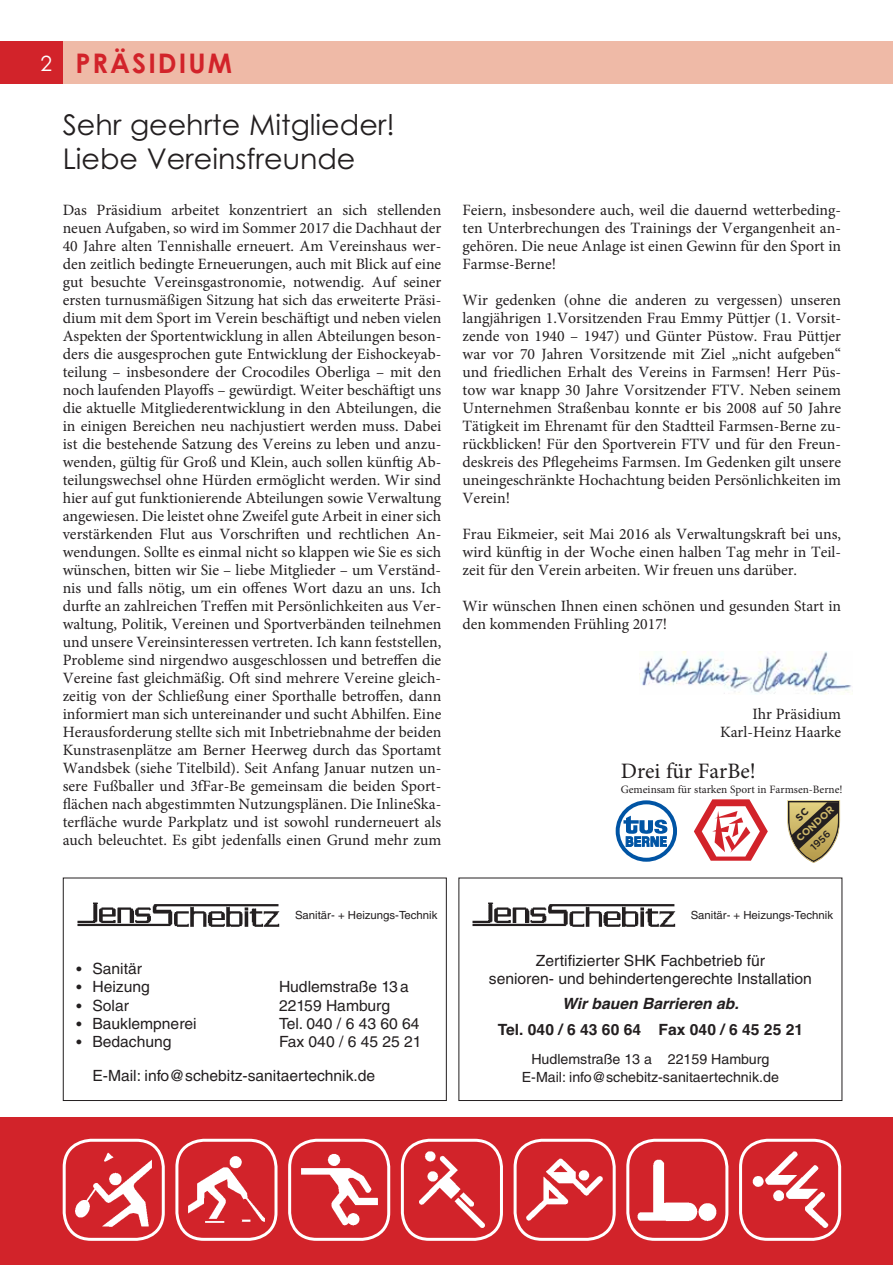
<style>
.page{position:relative;width:893px;height:1265px;background:#fff}
.page>*{position:absolute;margin:0;border:0;box-sizing:border-box;transform-origin:0 0}
.t1{font:28.5px/34.2px "Century Gothic";color:#231f20}
.t2{font:700 27px "Century Gothic";letter-spacing:.075em;color:#d2232a}
.t3{font:22.05px "Minion Pro";color:#231f20}
.t4{font:15.75px/18px "Minion Pro";color:#231f20;text-align:justify}
.t5{font:15.45px/33.8px "Helvetica";color:#231f20}
.t6{font:700 15.45px "Helvetica";color:#231f20}
.t7{font:italic 700 15.45px "Helvetica";color:#231f20}
.t8{font:14.1px/18.3px "Helvetica";color:#231f20;text-align:center}
.t9{font:11.25px "Helvetica";color:#231f20}
.t10{font:11.25px "Minion Pro";color:#231f20}
.t11{font:700 9.9px "Gotham";color:#ceb86a}
.t12{font:500 9.9px "Gotham";color:#231f20}
.s1{font-weight:400;font-size:21px;color:#fff}
.s2{font-weight:900;font-size:14.1px}
</style>
<div class="page">
<div style="left:0;top:41px;width:893px;height:43px;background:#efbaa7"></div>
<div style="left:0;top:41px;width:63px;height:43px;background:#d2232a"></div>
<div style="left:0;top:1117px;width:893px;height:148px;background:#d2232a"></div>
<img style="left:64px;top:1140px;width:99px;height:99px;border-radius:27px">
<div style="left:63px;top:1138px;width:102px;height:102px;border:3px solid #fff;border-radius:27px"></div>
<img style="left:177px;top:1140px;width:99px;height:99px;border-radius:27px">
<div style="left:175px;top:1138px;width:102px;height:102px;border:3px solid #fff;border-radius:27px"></div>
<img style="left:290px;top:1140px;width:99px;height:99px;border-radius:27px">
<div style="left:288px;top:1138px;width:102px;height:102px;border:3px solid #fff;border-radius:27px"></div>
<img style="left:402px;top:1140px;width:99px;height:99px;border-radius:27px">
<div style="left:401px;top:1138px;width:102px;height:102px;border:3px solid #fff;border-radius:27px"></div>
<img style="left:515px;top:1140px;width:99px;height:99px;border-radius:27px">
<div style="left:513px;top:1138px;width:102px;height:102px;border:3px solid #fff;border-radius:27px"></div>
<img style="left:628px;top:1140px;width:99px;height:99px;border-radius:27px">
<div style="left:626px;top:1138px;width:102px;height:102px;border:3px solid #fff;border-radius:27px"></div>
<img style="left:740px;top:1140px;width:99px;height:99px;border-radius:27px">
<div style="left:739px;top:1138px;width:102px;height:102px;border:3px solid #fff;border-radius:27px"></div>
<div style="left:615px;top:800px;width:62px;height:61px;border:4px solid #0054a4;border-radius:50%"></div>
<svg style="left:623px;top:815px;width:45px;height:31px"></svg>
<svg style="left:694px;top:799px;width:73px;height:61px"></svg>
<img style="left:639px;top:652px;width:212px;height:42px">
<img style="left:77px;top:902px;width:203px;height:25px">
<img style="left:472px;top:902px;width:204px;height:25px">
<svg style="left:787px;top:800px;width:53px;height:63px"></svg>
<h2 class="t2" style="left:40px;top:54px;width:193px"><span class="s1">2</span> PRÄSIDIUM</h2>
<h1 class="t1" style="left:63px;top:110px;width:334px">Sehr geehrte Mitglieder!<br>Liebe Vereinsfreunde</h1>
<p class="t4" style="left:63px;top:202px;width:380px">Das Präsidium arbeitet konzentriert an sich stellenden neuen Aufgaben, so wird im Sommer 2017 die Dachhaut der 40 Jahre alten Tennishalle erneuert. Am Vereinshaus wer&shy;den zeitlich bedingte Erneuerungen, auch mit Blick auf eine gut besuchte Vereinsgastronomie, notwendig. Auf seiner ersten turnusmäßigen Sitzung hat sich das erweiterte Präsi&shy;dium mit dem Sport im Verein beschäftigt und neben vielen Aspekten der Sportentwicklung in allen Abteilungen beson&shy;ders die ausgesprochen gute Entwicklung der Eishockeyab&shy;teilung – insbesondere der Crocodiles Oberliga – mit den noch laufenden Playoffs – gewürdigt. Weiter beschäftigt uns die aktuelle Mitgliederentwicklung in den Abteilungen, die in einigen Bereichen neu nachjustiert werden muss. Dabei ist die bestehende Satzung des Vereins zu leben und anzu&shy;wenden, gültig für Groß und Klein, auch sollen künftig Ab&shy;teilungswechsel ohne Hürden ermöglicht werden. Wir sind hier auf gut funktionierende Abteilungen sowie Verwaltung angewiesen. Die leistet ohne Zweifel gute Arbeit in einer sich verstärkenden Flut aus Vorschriften und rechtlichen An&shy;wendungen. Sollte es einmal nicht so klappen wie Sie es sich wünschen, bitten wir Sie – liebe Mitglieder – um Verständ&shy;nis und falls nötig, um ein offenes Wort dazu an uns. Ich durfte an zahlreichen Treffen mit Persönlichkeiten aus Ver&shy;waltung, Politik, Vereinen und Sportverbänden teilnehmen und unsere Vereinsinteressen vertreten. Ich kann feststellen, Probleme sind nirgendwo ausgeschlossen und betreffen die Vereine fast gleichmäßig. Oft sind mehrere Vereine gleich&shy;zeitig von der Schließung einer Sporthalle betroffen, dann informiert man sich untereinander und sucht Abhilfen. Eine Herausforderung stellte sich mit Inbetriebnahme der beiden Kunstrasenplätze am Berner Heerweg durch das Sportamt Wandsbek (siehe Titelbild). Seit Anfang Januar nutzen un&shy;sere Fußballer und 3fFar-Be gemeinsam die beiden Sport&shy;flächen nach abgestimmten Nutzungsplänen. Die InlineSka&shy;terfläche wurde Parkplatz und ist sowohl runderneuert als auch beleuchtet. Es gibt jedenfalls einen Grund mehr zum</p>
<p class="t4" style="left:462px;top:202px;width:380px">Feiern, insbesondere auch, weil die dauernd wetterbeding&shy;ten Unterbrechungen des Trainings der Vergangenheit an&shy;gehören. Die neue Anlage ist einen Gewinn für den Sport in Farmse-Berne!</p>
<p class="t4" style="left:462px;top:292px;width:380px">Wir gedenken (ohne die anderen zu vergessen) unseren langjährigen 1.Vorsitzenden Frau Emmy Püttjer (1. Vorsit&shy;zende von 1940 – 1947) und Günter Püstow. Frau Püttjer war vor 70 Jahren Vorsitzende mit Ziel „nicht aufgeben“ und friedlichen Erhalt des Vereins in Farmsen! Herr Püs&shy;tow war knapp 30 Jahre Vorsitzender FTV. Neben seinem Unternehmen Straßenbau konnte er bis 2008 auf 50 Jahre Tätigkeit im Ehrenamt für den Stadtteil Farmsen-Berne zu&shy;rückblicken! Für den Sportverein FTV und für den Freun&shy;deskreis des Pflegeheims Farmsen. Im Gedenken gilt unsere uneingeschränkte Hochachtung beiden Persönlichkeiten im Verein!</p>
<p class="t4" style="left:462px;top:526px;width:380px">Frau Eikmeier, seit Mai 2016 als Verwaltungskraft bei uns, wird künftig in der Woche einen halben Tag mehr in Teil&shy;zeit für den Verein arbeiten. Wir freuen uns darüber.</p>
<p class="t4" style="left:462px;top:598px;width:380px">Wir wünschen Ihnen einen schönen und gesunden Start in den kommenden Frühling 2017!</p>
<p class="t4" style="left:720px;top:706px;width:122px;text-align:right">Ihr Präsidium<br>Karl-Heinz Haarke</p>
<h3 class="t3" style="left:621px;top:762px;width:137px">Drei für FarBe!</h3>
<p class="t10" style="left:621px;top:785px;width:223px">Gemeinsam für starken Sport in Farmsen-Berne!</p>
<p class="t11" style="left:795px;top:836px;width:49px;rotate:-43deg">CONDOR</p>
<p class="t12" style="left:809px;top:845px;width:25px;rotate:-43deg">1956</p>
<p class="t9" style="left:295px;top:911px;width:144px">Sanitär- + Heizungs-Technik</p>
<p class="t5" style="left:76px;top:953px;width:68px"><span class="s2">•</span> Sanitär</p>
<p class="t5" style="left:76px;top:971px;width:76px"><span class="s2">•</span> Heizung</p>
<p class="t5" style="left:279px;top:971px;width:131px">Hudlemstraße 13 a</p>
<p class="t5" style="left:76px;top:990px;width:55px"><span class="s2">•</span> Solar</p>
<p class="t5" style="left:279px;top:990px;width:113px">22159 Hamburg</p>
<p class="t5" style="left:76px;top:1008px;width:123px"><span class="s2">•</span> Bauklempnerei</p>
<p class="t5" style="left:279px;top:1008px;width:142px">Tel. 040 / 6 43 60 64</p>
<p class="t5" style="left:76px;top:1026px;width:97px"><span class="s2">•</span> Bedachung</p>
<p class="t5" style="left:92px;top:1026px;width:331px;text-indent:186px">Fax 040 / 6 45 25 21<br>E-Mail: info@schebitz-sanitaertechnik.de</p>
<p class="t9" style="left:690px;top:911px;width:144px">Sanitär- + Heizungs-Technik</p>
<p class="t5" style="left:489px;top:953px;width:324px;line-height:18.3px;text-align:center">Zertifizierter SHK Fachbetrieb für<br>senioren- und behindertengerechte Installation</p>
<p class="t7" style="left:562px;top:995px;width:178px">Wir bauen Barrieren ab.</p>
<p class="t6" style="left:498px;top:1020px;width:307px">Tel. 040 / 6 43 60 64 Fax 040 / 6 45 25 21</p>
<p class="t8" style="left:522px;top:1051px;width:259px">Hudlemstraße 13 a 22159 Hamburg<br>E-Mail: info@schebitz-sanitaertechnik.de</p>
</div>
